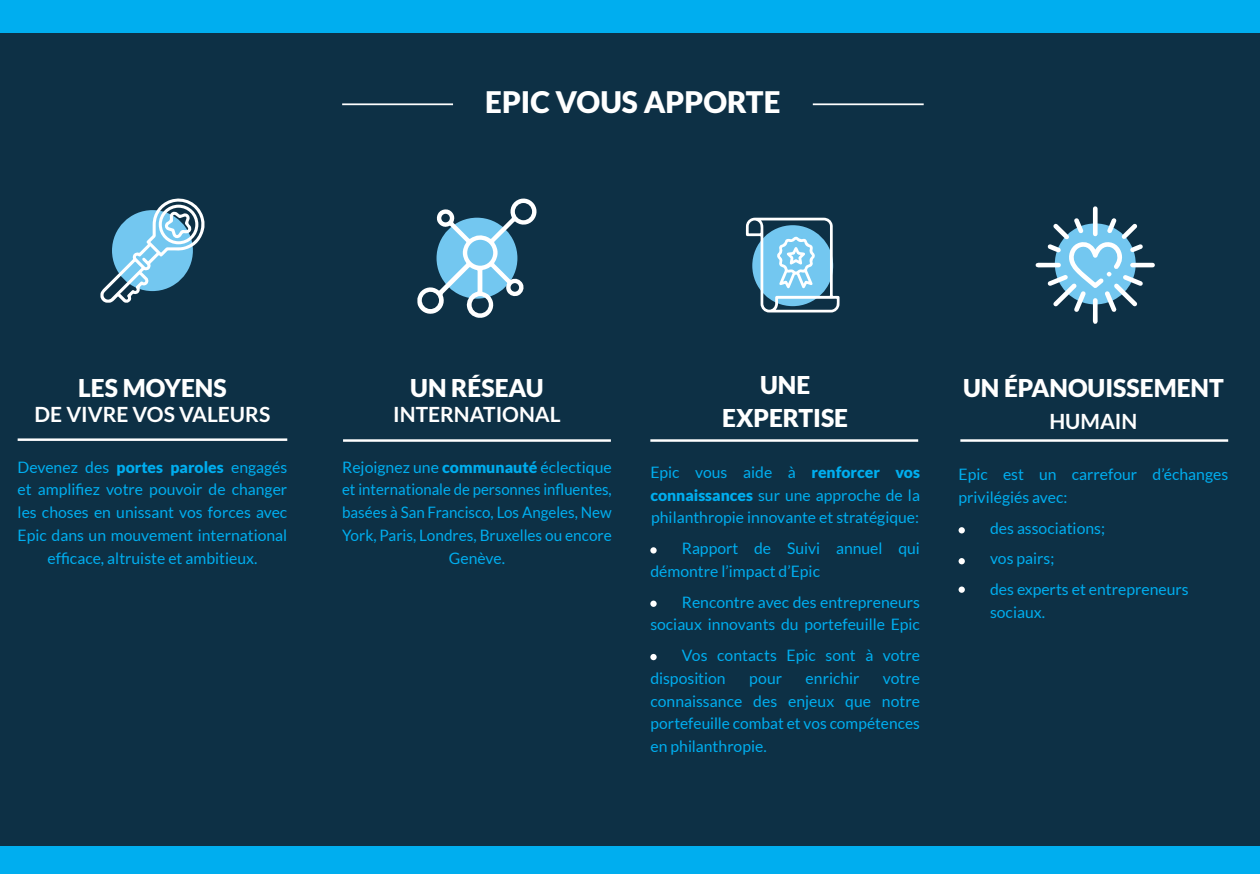
<style>
.page{position:relative;width:1260px;height:874px;background:#fff}
.page>*{position:absolute;margin:0;border:0;box-sizing:border-box;transform-origin:0 0}
.t1{font:900 29.57px "Lato";color:#fff}
.t2{font:900 24.5px "Lato";color:#fff}
.t3{font:700 21px "Lato";color:#fff}
.t4{font:15.75px/22.8px "Lato";color:#00aeef}
.s1{font-weight:900}
</style>
<div class="page">
<div style="left:0;top:0;width:1260px;height:873px;background:#0d3045"></div>
<div style="left:0;top:0;width:1260px;height:32px;background:#00aeef"></div>
<div style="left:0;top:845px;width:1260px;height:28px;background:#00aeef"></div>
<hr style="left:18px;top:438px;width:269px;height:3px;background:#fff">
<hr style="left:343px;top:439px;width:268px;height:2px;background:#fff">
<hr style="left:650px;top:439px;width:268px;height:2px;background:#fff">
<hr style="left:960px;top:439px;width:268px;height:2px;background:#fff">
<svg style="left:100px;top:198px;width:104px;height:104px"></svg>
<svg style="left:417px;top:198px;width:120px;height:119px"></svg>
<svg style="left:746px;top:217px;width:94px;height:95px"></svg>
<svg style="left:1036px;top:206px;width:119px;height:117px"></svg>
<div style="left:650px;top:547px;width:7px;height:6px;background:#fff;border-radius:50%"></div>
<svg style="left:650px;top:653px;width:7px;height:7px"></svg>
<div style="left:650px;top:600px;width:7px;height:6px;background:#fff;border-radius:50%"></div>
<svg style="left:959px;top:527px;width:6px;height:6px"></svg>
<svg style="left:959px;top:558px;width:6px;height:6px"></svg>
<svg style="left:959px;top:586px;width:6px;height:6px"></svg>
<hr style="left:342px;top:103px;width:111px;height:2px;background:#fff">
<hr style="left:813px;top:103px;width:111px;height:2px;background:#fff">
<p class="t1" style="left:485px;top:85px;width:297px">EPIC VOUS APPORTE</p>
<p class="t2" style="left:78px;top:373px;width:150px">LES MOYENS</p>
<p class="t3" style="left:35px;top:402px;width:237px">DE VIVRE VOS VALEURS</p>
<p class="t4" style="left:18px;top:455px;width:271px;text-align:center">Devenez des <span class="s1">portes paroles</span> engagés et amplifiez votre pouvoir de changer les choses en unissant vos forces avec Epic dans un mouvement international efficace, altruiste et ambitieux.</p>
<p class="t2" style="left:410px;top:373px;width:135px">UN RÉSEAU</p>
<p class="t3" style="left:393px;top:402px;width:169px">INTERNATIONAL</p>
<p class="t4" style="left:342px;top:455px;width:271px;text-align:center">Rejoignez une <span class="s1">communauté</span> éclectique et internationale de personnes influentes, basées à San Francisco, Los Angeles, New York, Paris, Londres, Bruxelles ou encore Genève.</p>
<p class="t2" style="left:760px;top:371px;width:52px">UNE</p>
<p class="t2" style="left:722px;top:403px;width:127px">EXPERTISE</p>
<p class="t4" style="left:650px;top:460px;width:271px;text-align:justify">Epic vous aide à <span class="s1">renforcer vos connaissances</span> sur une approche de la philanthropie innovante et stratégique:</p>
<p class="t4" style="left:650px;top:536px;width:271px;text-indent:32px">Rapport de Suivi annuel qui démontre l’impact d’Epic</p>
<p class="t4" style="left:650px;top:590px;width:271px;text-align:right">Rencontre avec des entrepreneurs sociaux innovants du portefeuille Epic</p>
<p class="t4" style="left:650px;top:643px;width:271px;text-indent:32px">Vos contacts Epic sont à votre disposition</p>
<p class="t4" style="left:749px;top:666px;width:34px">pour</p>
<p class="t4" style="left:806px;top:666px;width:55px">enrichir</p>
<p class="t4" style="left:650px;top:666px;width:271px;text-align:justify;text-indent:233px">votre connaissance des enjeux que notre portefeuille combat et vos compétences en philanthropie.</p>
<p class="t2" style="left:963px;top:373px;width:262px">UN ÉPANOUISSEMENT</p>
<p class="t3" style="left:1049px;top:409px;width:90px">HUMAIN</p>
<p class="t4" style="left:959px;top:462px;width:271px">Epic est un carrefour d’échanges privilégiés avec:</p>
<p class="t4" style="left:990px;top:516px;width:116px">des associations;</p>
<p class="t4" style="left:990px;top:546px;width:66px">vos pairs;</p>
<p class="t4" style="left:990px;top:577px;width:200px">des experts et entrepreneurs sociaux.</p>
</div>
